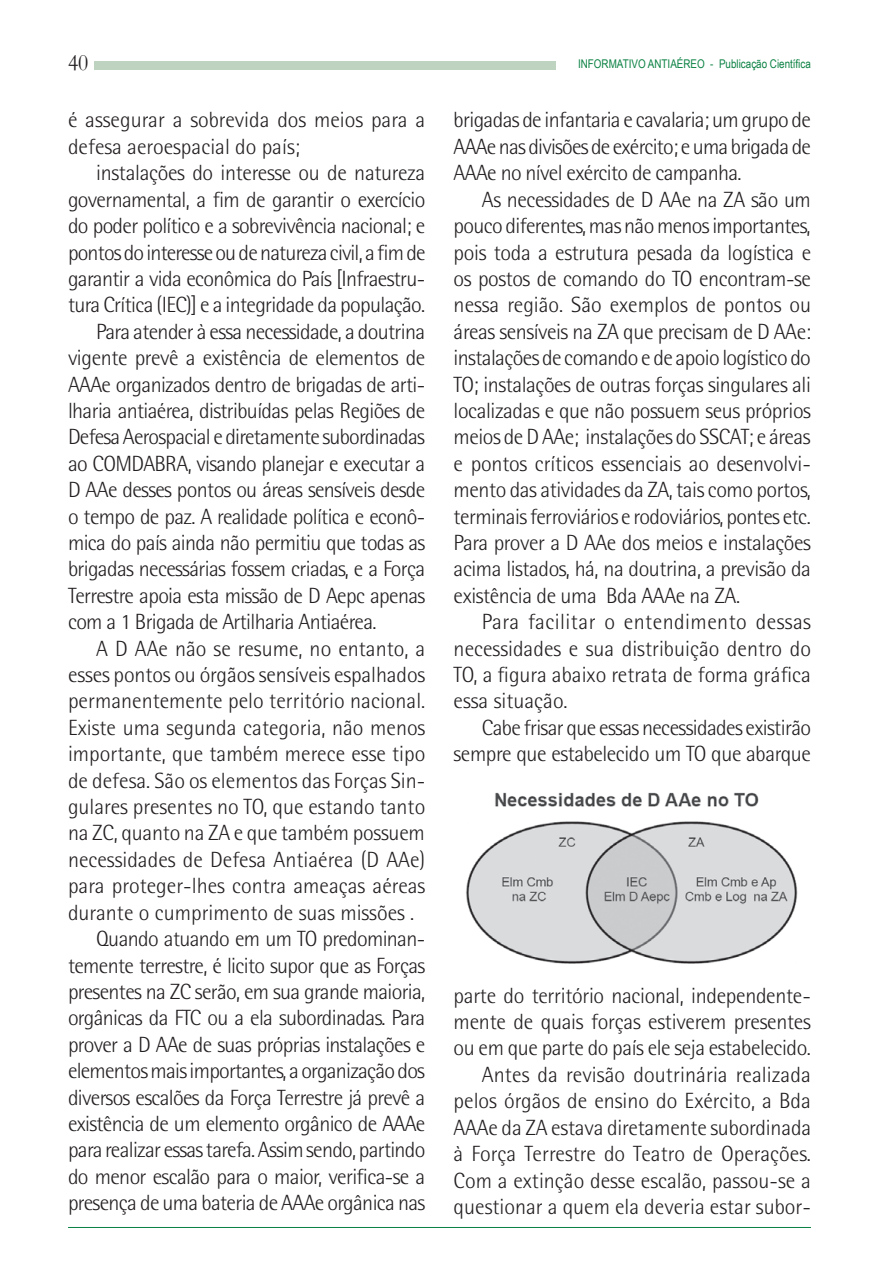
<style>
.page{position:relative;width:879px;height:1276px;background:#fff}
.page>*{position:absolute;margin:0;border:0;box-sizing:border-box;transform-origin:0 0}
.t1{font:24px "Garamond";color:#231f20;scale:.9 1}
.t2{font:22px/26.4px "Rotis Semi Sans 45 Light";letter-spacing:-.03em;color:#231f20;text-align:justify}
.t3{font:22px/26.4px "Rotis Semi Sans 45 Light";color:#231f20}
.t4{font:22px/26.4px "Rotis Semi Sans 45 Light";letter-spacing:-.01em;color:#231f20;text-align:right}
.t5{font:22px "Rotis Semi Sans 45 Light";letter-spacing:-.005em;color:#231f20}
.t6{font:12px "Arial Narrow";color:#0a8143}
</style>
<div class="page">
<hr style="left:68px;top:1227px;width:743px;height:1px;background:#0a8143">
<div style="left:94px;top:61px;width:462px;height:8px;background:#bed4c1"></div>
<img style="left:466px;top:792px;width:332px;height:172px">
<p class="t1" style="left:68px;top:46px;width:24px">40</p>
<p class="t6" style="left:578px;top:55px;width:234px">INFORMATIVO ANTIAÉREO - Publicação Científica</p>
<p class="t3" style="left:68px;top:107px;width:359px">é assegurar a sobrevida dos meios para a defesa aeroespacial do país;</p>
<p class="t2" style="left:96px;top:160px;width:330px">instalações do interesse ou de natureza</p>
<p class="t2" style="left:68px;top:186px;width:359px">governamental, a fim de garantir o exercício</p>
<p class="t2" style="left:68px;top:212px;width:359px">do poder político e a sobrevivência nacional; e</p>
<p class="t2" style="left:68px;top:239px;width:359px">pontos do interesse ou de natureza civil, a fim de</p>
<p class="t2" style="left:68px;top:265px;width:359px">garantir a vida econômica do País [Infraestru-</p>
<p class="t2" style="left:68px;top:292px;width:359px">tura Crítica (IEC)] e a integridade da população.</p>
<p class="t2" style="left:96px;top:318px;width:330px">Para atender à essa necessidade, a doutrina</p>
<p class="t2" style="left:68px;top:344px;width:359px">vigente prevê a existência de elementos de</p>
<p class="t2" style="left:68px;top:371px;width:359px">AAAe organizados dentro de brigadas de arti-</p>
<p class="t2" style="left:68px;top:397px;width:359px">lharia antiaérea, distribuídas pelas Regiões de</p>
<p class="t2" style="left:68px;top:424px;width:358px">Defesa Aerospacial e diretamente subordinadas</p>
<p class="t2" style="left:68px;top:450px;width:359px">ao COMDABRA, visando planejar e executar a</p>
<p class="t2" style="left:68px;top:476px;width:359px">D AAe desses pontos ou áreas sensíveis desde</p>
<p class="t2" style="left:68px;top:503px;width:359px">o tempo de paz. A realidade política e econô-</p>
<p class="t2" style="left:68px;top:529px;width:359px">mica do país ainda não permitiu que todas as</p>
<p class="t2" style="left:68px;top:556px;width:359px">brigadas necessárias fossem criadas, e a Força</p>
<p class="t2" style="left:68px;top:582px;width:359px">Terrestre apoia esta missão de D Aepc apenas</p>
<p class="t2" style="left:68px;top:608px;width:310px">com a 1 Brigada de Artilharia Antiaérea.</p>
<p class="t3" style="left:96px;top:635px;width:330px">A D AAe não se resume, no entanto, a</p>
<p class="t5" style="left:68px;top:662px;width:359px">esses pontos ou órgãos sensíveis espalhados</p>
<p class="t3" style="left:68px;top:688px;width:359px">permanentemente pelo território nacional.</p>
<p class="t3" style="left:68px;top:714px;width:359px">Existe uma segunda categoria, não menos</p>
<p class="t3" style="left:68px;top:740px;width:359px">importante, que também merece esse tipo</p>
<p class="t3" style="left:68px;top:767px;width:359px">de defesa. São os elementos das Forças Sin-</p>
<p class="t3" style="left:68px;top:793px;width:359px">gulares presentes no TO, que estando tanto</p>
<p class="t4" style="left:68px;top:820px;width:358px">na ZC, quanto na ZA e que também possuem</p>
<p class="t3" style="left:68px;top:846px;width:359px">necessidades de Defesa Antiaérea (D AAe)</p>
<p class="t3" style="left:68px;top:872px;width:359px">para proteger-lhes contra ameaças aéreas</p>
<p class="t3" style="left:68px;top:899px;width:348px">durante o cumprimento de suas missões .</p>
<p class="t2" style="left:96px;top:925px;width:330px">Quando atuando em um TO predominan-</p>
<p class="t2" style="left:68px;top:952px;width:359px">temente terrestre, é licito supor que as Forças</p>
<p class="t2" style="left:68px;top:978px;width:359px">presentes na ZC serão, em sua grande maioria,</p>
<p class="t2" style="left:68px;top:1004px;width:359px">orgânicas da FTC ou a ela subordinadas. Para</p>
<p class="t2" style="left:68px;top:1031px;width:359px">prover a D AAe de suas próprias instalações e</p>
<p class="t2" style="left:68px;top:1057px;width:358px">elementos mais importantes, a organização dos</p>
<p class="t2" style="left:68px;top:1084px;width:359px">diversos escalões da Força Terrestre já prevê a</p>
<p class="t2" style="left:68px;top:1110px;width:359px">existência de um elemento orgânico de AAAe</p>
<p class="t2" style="left:68px;top:1136px;width:359px">para realizar essas tarefa. Assim sendo, partindo</p>
<p class="t2" style="left:68px;top:1163px;width:359px">do menor escalão para o maior, verifica-se a</p>
<p class="t2" style="left:68px;top:1189px;width:359px">presença de uma bateria de AAAe orgânica nas</p>
<p class="t2" style="left:454px;top:107px;width:359px">brigadas de infantaria e cavalaria; um grupo de AAAe nas divisões de exército; e uma brigada de AAAe no nível exército de campanha.</p>
<p class="t2" style="left:454px;top:186px;width:359px;text-indent:28px">As necessidades de D AAe na ZA são um pouco diferentes, mas não menos importantes, pois toda a estrutura pesada da logística e os postos de comando do TO encontram-se nessa região. São exemplos de pontos ou áreas sensíveis na ZA que precisam de D AAe: instalações de comando e de apoio logístico do TO; instalações de outras forças singulares ali localizadas e que não possuem seus próprios meios de D AAe; instalações do SSCAT; e áreas e pontos críticos essenciais ao desenvolvi&shy;mento das atividades da ZA, tais como portos, terminais ferroviários e rodoviários, pontes etc.<br>Para prover a D AAe dos meios e instalações acima listados, há, na doutrina, a previsão da existência de uma Bda AAAe na ZA.</p>
<p class="t2" style="left:454px;top:608px;width:359px;text-indent:28px">Para facilitar o entendimento dessas necessidades e sua distribuição dentro do TO, a figura abaixo retrata de forma gráfica essa situação.</p>
<p class="t2" style="left:454px;top:714px;width:359px;text-align:right">Cabe frisar que essas necessidades existirão sempre que estabelecido um TO que abarque</p>
<p class="t4" style="left:454px;top:982px;width:359px">parte do território nacional, independente&shy;mente de quais forças estiverem presentes ou em que parte do país ele seja estabelecido.<br>Antes da revisão doutrinária realizada pelos órgãos de ensino do Exército, a Bda AAAe da ZA estava diretamente subordinada à Força Terrestre do Teatro de Operações.<br>Com a extinção desse escalão, passou-se a questionar a quem ela deveria estar subor-</p>
</div>
